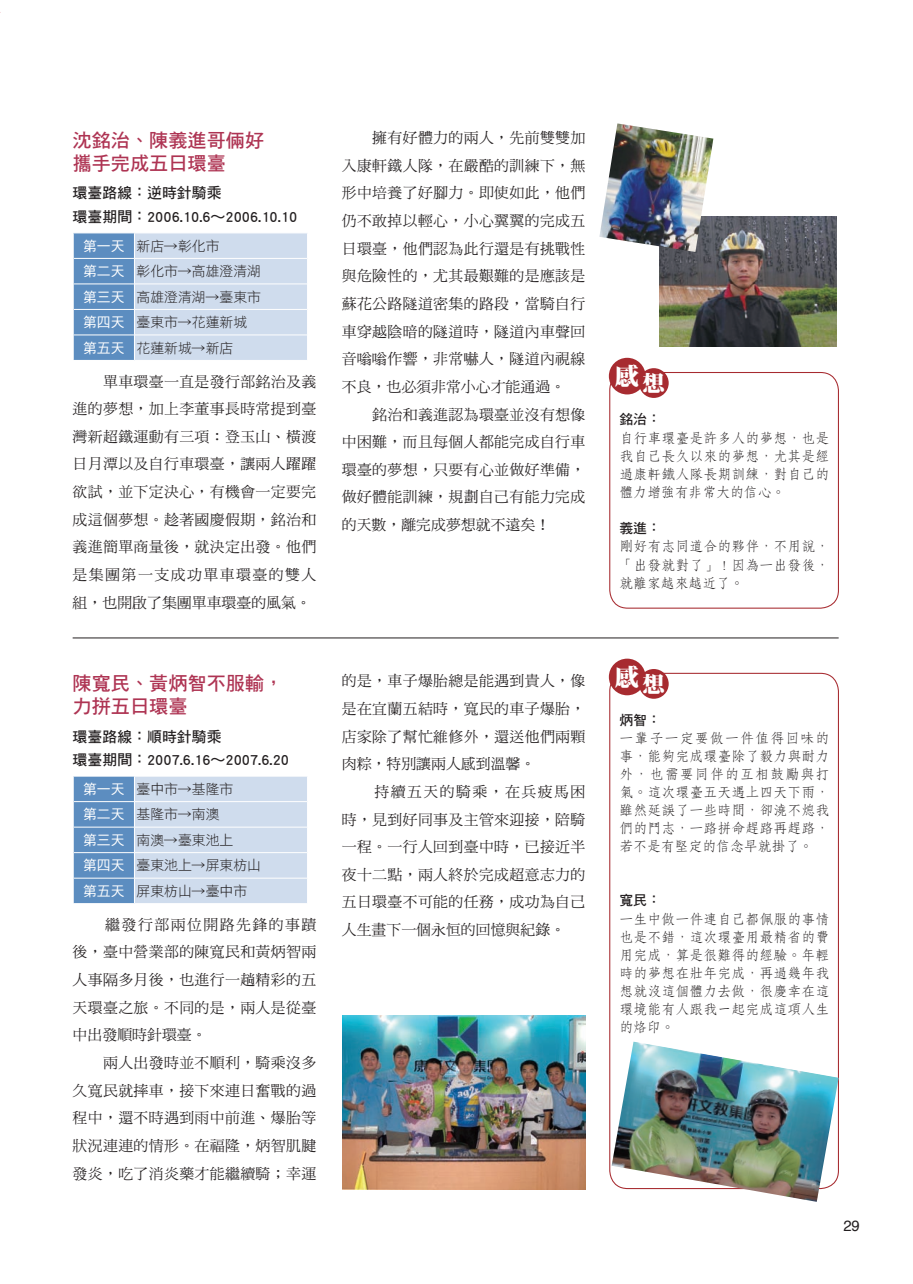
<style>
.page{position:relative;width:913px;height:1284px;background:#fff}
.page>*{position:absolute;margin:0;border:0;box-sizing:border-box;transform-origin:0 0}
.t1{font:24.45px "DF Ming Std W12";color:#fff}
.t2{font:22.35px "DF Ming Std W12";color:#fff}
.t3{font:19.2px/23.4px "DF Hei Std W7";color:#ae3453}
.t4{font:14.85px/27.6px "DF Ming Std W5";letter-spacing:.025em;color:#231f20;text-align:justify}
.t5{font:14.85px/23.4px "DF Hei Std W7";color:#231f20}
.t6{font:14.85px "Helvetica";color:#231f20}
.t7{font:13.8px/18px "DF Fang Song Std W4";letter-spacing:.015em;color:#231f20;text-align:justify}
.t8{font:13.8px/25.5px "DF Hei Std W3";color:#231f20}
.t9{font:13.8px "DF Hei Std W7";color:#231f20}
.s1{font-family:"DF Hei Std W5";color:#fff}
</style>
<div class="page">
<svg style="left:73px;top:233px;width:234px;height:127px;background:#b3c9e2"></svg>
<hr style="left:74px;top:284px;width:60px;height:1px;background:#fff">
<hr style="left:134px;top:284px;width:173px;height:1px;background:#fff">
<hr style="left:74px;top:335px;width:60px;height:1px;background:#fff">
<hr style="left:134px;top:335px;width:173px;height:1px;background:#fff">
<svg style="left:73px;top:776px;width:234px;height:128px;background:#b4c9e2"></svg>
<hr style="left:74px;top:827px;width:60px;height:1px;background:#fff">
<hr style="left:134px;top:827px;width:173px;height:1px;background:#fff">
<hr style="left:74px;top:878px;width:60px;height:1px;background:#fff">
<hr style="left:134px;top:878px;width:173px;height:1px;background:#fff">
<img style="left:659px;top:217px;width:177px;height:130px">
<div style="left:608px;top:659px;width:37px;height:36px;background:#a72b30;border-radius:50%"></div>
<div style="left:609px;top:372px;width:229px;height:237px;border:1px solid #a72b30;border-radius:18px"></div>
<div style="left:608px;top:358px;width:37px;height:36px;background:#a72b30;border-radius:50%"></div>
<div style="left:638px;top:368px;width:30px;height:30px;background:#a72b30;border-radius:50%"></div>
<div style="left:638px;top:669px;width:30px;height:30px;background:#a72b30;border-radius:50%"></div>
<hr style="left:73px;top:638px;width:765px;height:1px;background:#231f20">
<img style="left:343px;top:1016px;width:242px;height:173px">
<img style="left:599px;top:123px;width:114px;height:129px">
<img style="left:611px;top:1042px;width:227px;height:160px">
<p class="t3" style="left:73px;top:128px;width:193px">沈銘治、陳義進哥倆好攜手完成五日環臺</p>
<p class="t5" style="left:73px;top:181px;width:226px">環臺路線：逆時針騎乘<br>環臺期間：2006.10.6～2006.10.10</p>
<p class="t8" style="left:83px;top:233px;width:179px"><span class="s1">第一天</span> 新店→彰化市<br><span class="s1">第二天</span> 彰化市→高雄澄清湖<span class="s1">第三天</span> 高雄澄清湖→臺東市<span class="s1">第四天</span> 臺東市→花蓮新城<span class="s1">第五天</span> 花蓮新城→新店</p>
<p class="t4" style="left:73px;top:367px;width:245px;text-indent:30px">單車環臺一直是發行部銘治及義進的夢想，加上李董事長時常提到臺灣新超鐵運動有三項：登玉山、橫渡日月潭以及自行車環臺，讓兩人躍躍欲試，並下定決心，有機會一定要完成這個夢想。趁著國慶假期，銘治和義進簡單商量後，就決定出發。他們是集團第一支成功單車環臺的雙人組，也開啟了集團單車環臺的風氣。</p>
<p class="t3" style="left:73px;top:671px;width:212px">陳寬民、黃炳智不服輸，力拼五日環臺</p>
<p class="t5" style="left:73px;top:724px;width:218px">環臺路線：順時針騎乘<br>環臺期間：2007.6.16～2007.6.20</p>
<p class="t8" style="left:83px;top:776px;width:179px"><span class="s1">第一天</span> 臺中市→基隆市<br><span class="s1">第二天</span> 基隆市→南澳<br><span class="s1">第三天</span> 南澳→臺東池上<br><span class="s1">第四天</span> 臺東池上→屏東枋山<span class="s1">第五天</span> 屏東枋山→臺中市</p>
<p class="t4" style="left:73px;top:910px;width:245px;text-indent:33px">繼發行部兩位開路先鋒的事蹟後，臺中營業部的陳寬民和黃炳智兩人事隔多月後，也進行一趟精彩的五天環臺之旅。不同的是，兩人是從臺中出發順時針環臺。</p>
<p class="t4" style="left:73px;top:1049px;width:245px;text-indent:30px">兩人出發時並不順利，騎乘沒多久寬民就摔車，接下來連日奮戰的過程中，還不時遇到雨中前進、爆胎等狀況連連的情形。在福隆，炳智肌腱發炎，吃了消炎藥才能繼續騎；幸運</p>
<p class="t4" style="left:342px;top:124px;width:245px;text-indent:30px">擁有好體力的兩人，先前雙雙加入康軒鐵人隊，在嚴酷的訓練下，無形中培養了好腳力。即使如此，他們仍不敢掉以輕心，小心翼翼的完成五日環臺，他們認為此行還是有挑戰性與危險性的，尤其最艱難的是應該是蘇花公路隧道密集的路段，當騎自行車穿越陰暗的隧道時，隧道內車聲回音嗡嗡作響，非常嚇人，隧道內視線不良，也必須非常小心才能通過。</p>
<p class="t4" style="left:342px;top:400px;width:245px;text-indent:30px">銘治和義進認為環臺並沒有想像中困難，而且每個人都能完成自行車環臺的夢想，只要有心並做好準備，做好體能訓練，規劃自己有能力完成的天數，離完成夢想就不遠矣！</p>
<p class="t4" style="left:342px;top:667px;width:245px">的是，車子爆胎總是能遇到貴人，像是在宜蘭五結時，寬民的車子爆胎，店家除了幫忙維修外，還送他們兩顆肉粽，特別讓兩人感到溫馨。</p>
<p class="t4" style="left:342px;top:777px;width:245px;text-indent:33px">持續五天的騎乘，在兵疲馬困時，見到好同事及主管來迎接，陪騎一程。一行人回到臺中時，已接近半夜十二點，兩人終於完成超意志力的五日環臺不可能的任務，成功為自己人生畫下一個永恒的回憶與紀錄。</p>
<h1 class="t1" style="left:614px;top:363px;width:51px">感<sub>想</sub></h1>
<p class="t9" style="left:619px;top:411px;width:43px">銘治：</p>
<p class="t7" style="left:619px;top:429px;width:211px">自行車環臺是許多人的夢想，也是我自己長久以來的夢想，尤其是經過康軒鐵人隊長期訓練，對自己的體力增強有非常大的信心。</p>
<p class="t9" style="left:619px;top:521px;width:43px">義進：</p>
<p class="t7" style="left:619px;top:537px;width:211px">剛好有志同道合的夥伴，不用說，「出發就對了」！因為一出發後，就離家越來越近了。</p>
<h1 class="t1" style="left:614px;top:664px;width:26px">感</h1>
<h2 class="t2" style="left:642px;top:672px;width:24px">想</h2>
<p class="t9" style="left:619px;top:712px;width:43px">炳智：</p>
<p class="t7" style="left:619px;top:729px;width:211px">一輩子一定要做一件值得回味的事，能夠完成環臺除了毅力與耐力外，也需要同伴的互相鼓勵與打氣。這次環臺五天遇上四天下雨，雖然延誤了一些時間，卻澆不熄我們的鬥志，一路拼命趕路再趕路，若不是有堅定的信念早就掛了。</p>
<p class="t9" style="left:619px;top:893px;width:43px">寬民：</p>
<p class="t7" style="left:619px;top:909px;width:211px">一生中做一件連自己都佩服的事情也是不錯，這次環臺用最精省的費用完成，算是很難得的經驗。年輕時的夢想在壯年完成，再過幾年我想就沒這個體力去做，很慶幸在這環境能有人跟我ㄧ起完成這項人生的烙印。</p>
<p class="t6" style="left:843px;top:1215px;width:9px">29</p>
</div>
